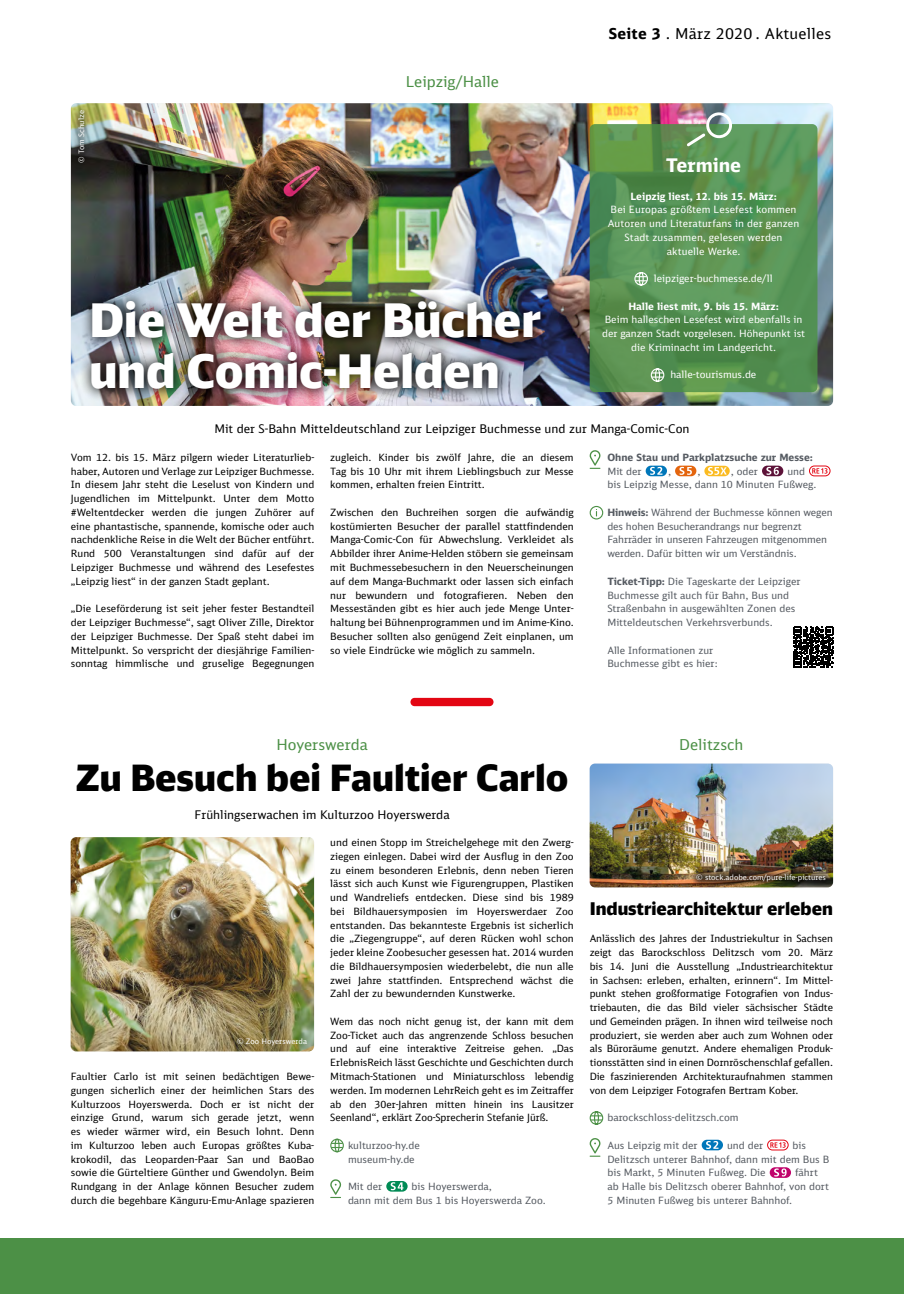
<style>
.page{position:relative;width:904px;height:1294px;background:#fff}
.page>*{position:absolute;margin:0;border:0;box-sizing:border-box;transform-origin:0 0}
.t1{font:900 46.25px/51.2px "DB Head";color:#fff}
.t2{font:900 36.25px "DB Head";color:#000}
.t3{font:700 18.75px "DB Sans";color:#fff}
.t4{font:900 17.5px "DB Head";color:#000}
.t5{font:15px "DB Sans";color:#4c9046}
.t6{font:15px "DB Sans";letter-spacing:.015em;color:#000}
.t7{font:11.88px "DB Sans";color:#000}
.t8{font:10px/13.8px "DB Sans";color:#000;text-align:justify}
.t9{font:10px/13.8px "DB Sans";color:#565b62}
.t10{font:10px/13.8px "DB Sans";color:#fff;text-align:center}
.t11{font:700 10px "DB Sans";color:#fff}
.t12{font:700 10px "DB Sans";color:#565b62}
.t13{font:7.5px "DB Sans";color:#fff}
.s1{font-weight:700}
</style>
<div class="page">
<div style="left:0;top:1238px;width:904px;height:55px;background:#4c9046"></div>
<img style="left:589px;top:763px;width:244px;height:124px">
<img style="left:71px;top:103px;width:762px;height:303px">
<svg style="left:330px;top:1138px;width:14px;height:14px"></svg>
<svg style="left:330px;top:1179px;width:11px;height:18px"></svg>
<svg style="left:386px;top:1181px;width:21px;height:10px"></svg>
<img style="left:71px;top:837px;width:243px;height:214px">
<svg style="left:589px;top:1111px;width:15px;height:14px"></svg>
<svg style="left:589px;top:1138px;width:12px;height:18px"></svg>
<svg style="left:701px;top:1139px;width:22px;height:11px"></svg>
<svg style="left:767px;top:1139px;width:21px;height:11px"></svg>
<div style="left:767px;top:1139px;width:21px;height:11px;border:1px solid #e30613;border-radius:5px"></div>
<svg style="left:770px;top:1142px;width:15px;height:5px"></svg>
<svg style="left:769px;top:1167px;width:22px;height:10px"></svg>
<div style="left:70px;top:103px;width:22px;height:66px;background:#000;opacity:.75"></div>
<div style="left:688px;top:866px;width:145px;height:23px;background:#000;opacity:.75"></div>
<svg style="left:589px;top:450px;width:12px;height:19px"></svg>
<svg style="left:645px;top:465px;width:22px;height:11px"></svg>
<svg style="left:675px;top:465px;width:21px;height:11px"></svg>
<div style="left:706px;top:465px;width:23px;height:11px;background:#fdedc7;border-radius:5px"></div>
<svg style="left:704px;top:466px;width:25px;height:10px"></svg>
<svg style="left:762px;top:465px;width:21px;height:11px"></svg>
<svg style="left:809px;top:466px;width:21px;height:10px"></svg>
<div style="left:809px;top:465px;width:21px;height:11px;border:1px solid #e30613;border-radius:5px"></div>
<svg style="left:812px;top:468px;width:15px;height:5px"></svg>
<div style="left:589px;top:506px;width:14px;height:13px;border:1px solid #4c9046;border-radius:50%"></div>
<div style="left:79px;top:288px;width:474px;height:113px;background:#000;opacity:.75"></div>
<svg style="left:793px;top:626px;width:40px;height:41px"></svg>
<div style="left:410px;top:698px;width:83px;height:8px;background:#e30613;border-radius:4px"></div>
<svg style="left:589px;top:124px;width:228px;height:268px;background:#579152"></svg>
<svg style="left:634px;top:271px;width:14px;height:15px"></svg>
<svg style="left:650px;top:368px;width:15px;height:14px"></svg>
<svg style="left:686px;top:111px;width:47px;height:35px;background:#93a990"></svg>
<h3 class="t5" style="left:406px;top:72px;width:95px">Leipzig/Halle</h3>
<h3 class="t6" style="left:608px;top:24px;width:224px"><span class="s1">Seite 3</span> . März 2020 . Aktuelles</h3>
<p class="t13" style="left:77px;top:163px;width:54px;rotate:-90deg">© Tom Schulze</p>
<h3 class="t3" style="left:666px;top:153px;width:77px">Termine</h3>
<p class="t11" style="left:630px;top:189px;width:148px">Leipzig liest, 12. bis 15. März:</p>
<p class="t10" style="left:608px;top:203px;width:193px">Bei Europas größtem Lesefest kommen<br>Autoren und Literaturfans in der ganzen<br>Stadt zusammen, gelesen werden aktuelle Werke.</p>
<p class="t10" style="left:654px;top:271px;width:120px">leipziger-buchmesse.de/ll</p>
<p class="t11" style="left:628px;top:299px;width:152px">Halle liest mit, 9. bis 15. März:</p>
<p class="t10" style="left:602px;top:313px;width:204px">Beim halleschen Lesefest wird ebenfalls in der ganzen Stadt vorgelesen. Höhepunkt ist die Kriminacht im Landgericht.</p>
<p class="t10" style="left:670px;top:368px;width:88px">halle-tourismus.de</p>
<h1 class="t1" style="left:89px;top:293px;width:453px">Die Welt der Bücher und Comic-Helden</h1>
<p class="t7" style="left:214px;top:422px;width:477px">Mit der S-Bahn Mitteldeutschland zur Leipziger Buchmesse und zur Manga-Comic-Con</p>
<p class="t8" style="left:71px;top:450px;width:245px">Vom 12. bis 15. März pilgern wieder Literaturlieb&shy;haber, Autoren und Verlage zur Leipziger Buchmesse.<br>In diesem Jahr steht die Leselust von Kindern und Jugendlichen im Mittelpunkt. Unter dem Motto #Weltentdecker werden die jungen Zuhörer auf eine phantastische, spannende, komische oder auch nachdenkliche Reise in die Welt der Bücher entführt.<br>Rund 500 Veranstaltungen sind dafür auf der Leipziger Buchmesse und während des Lesefestes „Leipzig liest“ in der ganzen Stadt geplant.</p>
<p class="t8" style="left:71px;top:601px;width:245px">„Die Leseförderung ist seit jeher fester Bestandteil der Leipziger Buchmesse“, sagt Oliver Zille, Direktor der Leipziger Buchmesse. Der Spaß steht dabei im Mittelpunkt. So verspricht der diesjährige Familien&shy;sonntag himmlische und gruselige Begegnungen</p>
<p class="t8" style="left:330px;top:450px;width:245px">zugleich. Kinder bis zwölf Jahre, die an diesem Tag bis 10 Uhr mit ihrem Lieblingsbuch zur Messe kommen, erhalten freien Eintritt.</p>
<p class="t8" style="left:330px;top:505px;width:245px">Zwischen den Buchreihen sorgen die aufwändig kostümierten Besucher der parallel stattfindenden Manga-Comic-Con für Abwechslung. Verkleidet als Abbilder ihrer Anime-Helden stöbern sie gemeinsam mit Buchmessebesuchern in den Neuerscheinungen auf dem Manga-Buchmarkt oder lassen sich einfach nur bewundern und fotografieren. Neben den Messeständen gibt es hier auch jede Menge Unter&shy;haltung bei Bühnenprogrammen und im Anime-Kino.<br>Besucher sollten also genügend Zeit einplanen, um so viele Eindrücke wie möglich zu sammeln.</p>
<p class="t12" style="left:607px;top:451px;width:207px">Ohne Stau und Parkplatzsuche zur Messe:</p>
<p class="t9" style="left:607px;top:464px;width:36px">Mit der</p>
<p class="t9" style="left:668px;top:464px;width:5px">,</p>
<p class="t9" style="left:697px;top:464px;width:5px">,</p>
<p class="t9" style="left:730px;top:464px;width:29px">, oder</p>
<p class="t9" style="left:607px;top:464px;width:210px;text-indent:180px">und bis Leipzig Messe, dann 10 Minuten Fußweg.</p>
<p class="t9" style="left:607px;top:505px;width:227px"><span class="s1">Hinweis:</span> Während der Buchmesse können wegen des hohen Besucherandrangs nur begrenzt Fahrräder in unseren Fahrzeugen mitgenommen werden. Dafür bitten wir um Verständnis.</p>
<p class="t9" style="left:607px;top:574px;width:195px"><span class="s1">Ticket-Tipp:</span> Die Tageskarte der Leipziger Buchmesse gilt auch für Bahn, Bus und Straßenbahn in ausgewählten Zonen des Mitteldeutschen Verkehrsverbunds.</p>
<p class="t9" style="left:607px;top:643px;width:112px">Alle Informationen zur<br>Buchmesse gibt es hier:</p>
<h3 class="t5" style="left:276px;top:735px;width:93px">Hoyerswerda</h3>
<h2 class="t2" style="left:76px;top:754px;width:494px">Zu Besuch bei Faultier Carlo</h2>
<p class="t7" style="left:194px;top:807px;width:257px">Frühlingserwachen im Kulturzoo Hoyerswerda</p>
<p class="t13" style="left:237px;top:1036px;width:71px">© Zoo Hoyerswerda</p>
<p class="t8" style="left:71px;top:1069px;width:245px">Faultier Carlo ist mit seinen bedächtigen Bewe&shy;gungen sicherlich einer der heimlichen Stars des Kulturzoos Hoyerswerda. Doch er ist nicht der einzige Grund, warum sich gerade jetzt, wenn es wieder wärmer wird, ein Besuch lohnt. Denn im Kulturzoo leben auch Europas größtes Kuba&shy;krokodil, das Leoparden-Paar San und BaoBao sowie die Gürteltiere Günther und Gwendolyn. Beim Rundgang in der Anlage können Besucher zudem durch die begehbare Känguru-Emu-Anlage spazieren</p>
<p class="t8" style="left:330px;top:835px;width:245px">und einen Stopp im Streichelgehege mit den Zwerg&shy;ziegen einlegen. Dabei wird der Ausflug in den Zoo zu einem besonderen Erlebnis, denn neben Tieren lässt sich auch Kunst wie Figurengruppen, Plastiken und Wandreliefs entdecken. Diese sind bis 1989 bei Bildhauersymposien im Hoyerswerdaer Zoo entstanden. Das bekannteste Ergebnis ist sicherlich die „Ziegengruppe“, auf deren Rücken wohl schon jeder kleine Zoobesucher gesessen hat. 2014 wurden die Bildhauersymposien wiederbelebt, die nun alle zwei Jahre stattfinden. Entsprechend wächst die Zahl der zu bewundernden Kunstwerke.</p>
<p class="t8" style="left:330px;top:1014px;width:245px">Wem das noch nicht genug ist, der kann mit dem Zoo-Ticket auch das angrenzende Schloss besuchen und auf eine interaktive Zeitreise gehen. „Das ErlebnisReich lässt Geschichte und Geschichten durch Mitmach-Stationen und Miniaturschloss lebendig werden. Im modernen LehrReich geht es im Zeitraffer ab den 30er-Jahren mitten hinein ins Lausitzer Seenland“, erklärt Zoo-Sprecherin Stefanie Jürß.</p>
<p class="t9" style="left:348px;top:1138px;width:73px">kulturzoo-hy.de museum-hy.de</p>
<p class="t9" style="left:348px;top:1179px;width:36px">Mit der</p>
<p class="t9" style="left:348px;top:1179px;width:199px;text-indent:64px">bis Hoyerswerda,<br>dann mit dem Bus 1 bis Hoyerswerda Zoo.</p>
<h3 class="t5" style="left:679px;top:735px;width:66px">Delitzsch</h3>
<p class="t13" style="left:696px;top:872px;width:131px">© stock.adobe.com/pure-life-pictures</p>
<h3 class="t4" style="left:590px;top:897px;width:244px">Industriearchitektur erleben</h3>
<p class="t8" style="left:589px;top:931px;width:245px">Anlässlich des Jahres der Industriekultur in Sachsen zeigt das Barockschloss Delitzsch vom 20. März bis 14. Juni die Ausstellung „Industriearchitektur in Sachsen: erleben, erhalten, erinnern“. Im Mittel&shy;punkt stehen großformatige Fotografien von Indus&shy;triebauten, die das Bild vieler sächsischer Städte und Gemeinden prägen. In ihnen wird teilweise noch produziert, sie werden aber auch zum Wohnen oder als Büroräume genutzt. Andere ehemaligen Produk&shy;tionsstätten sind in einen Dornröschenschlaf gefallen.<br>Die faszinierenden Architekturaufnahmen stammen von dem Leipziger Fotografen Bertram Kober.</p>
<p class="t9" style="left:607px;top:1110px;width:133px">barockschloss-delitzsch.com</p>
<p class="t9" style="left:607px;top:1138px;width:92px">Aus Leipzig mit der</p>
<p class="t9" style="left:727px;top:1138px;width:38px">und der</p>
<p class="t9" style="left:607px;top:1138px;width:223px;text-indent:185px">bis<br>Delitzsch unterer Bahnhof, dann mit dem Bus B bis Markt, 5 Minuten Fußweg. Die</p>
<p class="t9" style="left:607px;top:1165px;width:223px;text-indent:188px">fährt ab Halle bis Delitzsch oberer Bahnhof, von dort<br>5 Minuten Fußweg bis unterer Bahnhof.</p>
</div>
